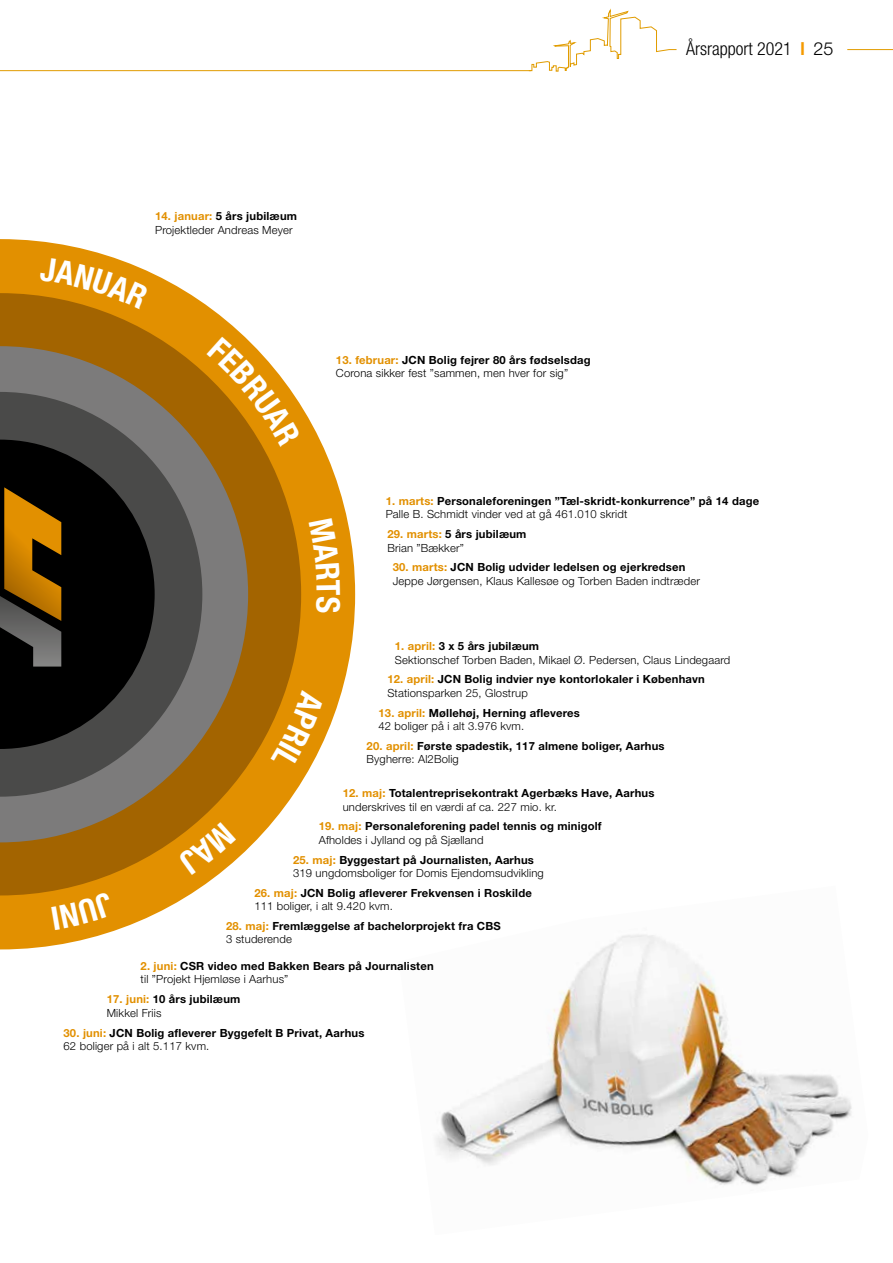
<style>
.page{position:relative;width:893px;height:1263px;background:#fff}
.page>*{position:absolute;margin:0;border:0;box-sizing:border-box;transform-origin:0 0}
.t1{font:300 condensed 18px "Helvetica Neue LT Std";color:#000}
.t2{font:700 11.25px/13.5px "Helvetica Neue LT Std";letter-spacing:.015em;color:#000}
.t3{font:300 11.25px/13.5px "Helvetica Neue LT Std";letter-spacing:.015em;color:#000}
.s1{font-weight:700;color:#f59a00}
.s2{font-stretch:normal}
.s3{font-weight:700;color:#e29000}
.s4{font-weight:700}
.s5{color:#e29000}
.s6{font-weight:300}
</style>
<div class="page">
<hr style="left:0;top:70px;width:531px;height:1px;background:#e19c00">
<svg style="left:528px;top:9px;width:148px;height:63px"></svg>
<hr style="left:847px;top:49px;width:46px;height:1px;background:#e19c00">
<img style="left:435px;top:934px;width:417px;height:252px">
<svg style="left:0;top:239px;width:355px;height:710px"></svg>
<svg style="left:0;top:293px;width:301px;height:602px;fill:#a36400"></svg>
<svg style="left:0;top:346px;width:248px;height:496px;background:#93723c"></svg>
<svg style="left:0;top:392px;width:202px;height:405px;background:#666056"></svg>
<svg style="left:0;top:440px;width:155px;height:309px;background:#151515"></svg>
<svg style="left:0;top:487px;width:61px;height:179px;background:#714f15"></svg>
<svg style="left:40px;top:257px;width:109px;height:53px;background:#dd910b"></svg>
<svg style="left:207px;top:337px;width:94px;height:110px"></svg>
<div style="left:309px;top:518px;width:32px;height:95px;background:#e29000"></div>
<svg style="left:271px;top:690px;width:53px;height:81px;background:#df930e"></svg>
<svg style="left:178px;top:822px;width:58px;height:53px;background:#e0920b"></svg>
<div style="left:51px;top:892px;width:63px;height:38px;background:#e29000"></div>
<h1 class="t1" style="left:686px;top:39px;width:149px">Årsrapport 2021 <span class="s1">l</span> <span class="s2">25</span></h1>
<p class="t3" style="left:155px;top:209px;width:143px"><span class="s3">14. januar:</span> <span class="s4">5 års jubilæum<br></span>Projektleder Andreas Meyer</p>
<p class="t3" style="left:336px;top:353px;width:256px"><span class="s3">13. februar:</span> <span class="s4">JCN Bolig fejrer 80 års fødselsdag<br></span>Corona sikker fest ”sammen, men hver for sig”</p>
<p class="t2" style="left:386px;top:494px;width:375px"><span class="s5">1. marts:</span> Personaleforeningen ”Tæl-skridt-konkurrence” på 14 dage<br><span class="s6">Palle B. Schmidt vinder ved at gå 461.010 skridt</span></p>
<p class="t3" style="left:387px;top:527px;width:141px"><span class="s3">29. marts:</span> <span class="s4">5 års jubilæum<br></span>Brian ”Bækker”</p>
<p class="t3" style="left:393px;top:560px;width:309px"><span class="s3">30. marts:</span> <span class="s4">JCN Bolig udvider ledelsen og ejerkredsen<br></span>Jeppe Jørgensen, Klaus Kallesøe og Torben Baden indtræder</p>
<p class="t3" style="left:395px;top:639px;width:337px"><span class="s3">1. april:</span> <span class="s4">3 x 5 års jubilæum<br></span>Sektionschef Torben Baden, Mikael Ø. Pedersen, Claus Lindegaard</p>
<p class="t2" style="left:387px;top:672px;width:319px"><span class="s5">12. april:</span> JCN Bolig indvier nye kontorlokaler i København<br><span class="s6">Stationsparken 25, Glostrup</span></p>
<p class="t2" style="left:378px;top:705px;width:203px"><span class="s5">13. april:</span> Møllehøj, Herning afleveres<br><span class="s6">42 boliger på i alt 3.976 kvm.</span></p>
<p class="t2" style="left:367px;top:739px;width:300px"><span class="s5">20. april:</span> Første spadestik, 117 almene boliger, Aarhus<br><span class="s6">Bygherre: Al2Bolig</span></p>
<p class="t2" style="left:343px;top:786px;width:313px"><span class="s5">12. maj:</span> Totalentreprisekontrakt Agerbæks Have, Aarhus <span class="s6">underskrives til en værdi af ca. 227 mio. kr.</span></p>
<p class="t2" style="left:319px;top:819px;width:284px"><span class="s5">19. maj:</span> Personaleforening padel tennis og minigolf<br><span class="s6">Afholdes i Jylland og på Sjælland</span></p>
<p class="t3" style="left:293px;top:853px;width:252px"><span class="s3">25. maj:</span> <span class="s4">Byggestart på Journalisten, Aarhus<br></span>319 ungdomsboliger for Domis Ejendomsudvikling</p>
<p class="t2" style="left:254px;top:886px;width:279px"><span class="s5">26. maj:</span> JCN Bolig afleverer Frekvensen i Roskilde<br><span class="s6">111 boliger, i alt 9.420 kvm.</span></p>
<p class="t2" style="left:226px;top:919px;width:276px"><span class="s5">28. maj:</span> Fremlæggelse af bachelorprojekt fra CBS<br><span class="s6">3 studerende</span></p>
<p class="t2" style="left:141px;top:959px;width:295px"><span class="s5">2. juni:</span> CSR video med Bakken Bears på Journalisten <span class="s6">til ”Projekt Hjemløse i Aarhus”</span></p>
<p class="t2" style="left:107px;top:992px;width:135px"><span class="s5">17. juni:</span> 10 års jubilæum<br><span class="s6">Mikkel Friis</span></p>
<p class="t2" style="left:64px;top:1026px;width:302px"><span class="s5">30. juni:</span> JCN Bolig afleverer Byggefelt B Privat, Aarhus<br><span class="s6">62 boliger på i alt 5.117 kvm.</span></p>
</div>
